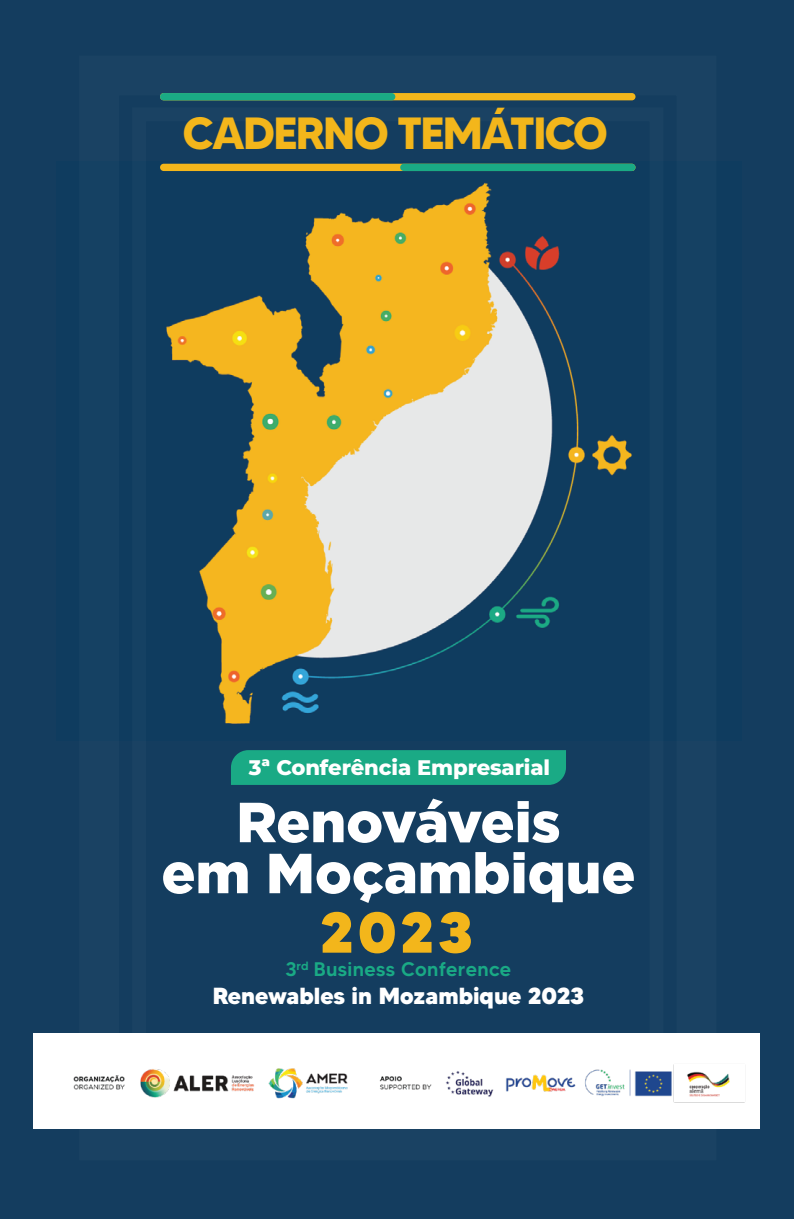
<style>
.page{position:relative;width:794px;height:1219px;background:#143d5f}
.page>*{position:absolute;margin:0;border:0;box-sizing:border-box;transform-origin:0 0}
.t1{font:800 57.4px "MADETOMMY";color:#f3b61b}
.t2{font:900 56.4px/51px "Gotham";color:#fff;text-align:center}
.t3{font:700 45px "MADETOMMY";letter-spacing:-.04em;color:#f3b61b}
.t4{font:800 23.3px "MADETOMMY";color:#fff}
.t5{font:800 21.1px "Montserrat";letter-spacing:-.005em;color:#fff}
.t6{font:500 19.6px "MADETOMMY";letter-spacing:.02em;color:#1aaa85}
</style>
<div class="page">
<img style="left:160px;top:163px;width:476px;height:561px">
<div style="left:160px;top:93px;width:475px;height:7px;background:#f3b61b;border-radius:4px"></div>
<div style="left:160px;top:93px;width:235px;height:7px;background:#1aaa85;border-radius:4px"></div>
<div style="left:160px;top:164px;width:475px;height:7px;background:#f3b61b;border-radius:4px"></div>
<div style="left:400px;top:164px;width:235px;height:7px;background:#1aaa85;border-radius:4px"></div>
<div style="left:231px;top:750px;width:335px;height:35px;background:#1aaa85"></div>
<div style="left:33px;top:1033px;width:726px;height:96px;background:#fff"></div>
<img style="left:73px;top:1064px;width:672px;height:39px">
<h3 class="t3" style="left:182px;top:105px;width:427px">CADERNO TEMÁTICO</h3>
<p class="t5" style="left:249px;top:753px;width:303px">3ª Conferência Empresarial</p>
<h2 class="t2" style="left:161px;top:795px;width:475px">Renováveis<br>em Moçambique</h2>
<h1 class="t1" style="left:320px;top:896px;width:154px">2023</h1>
<p class="t6" style="left:285px;top:957px;width:227px">3<sup>rd</sup> Business Conference</p>
<p class="t4" style="left:213px;top:981px;width:373px">Renewables in Mozambique 2023</p>
</div>
